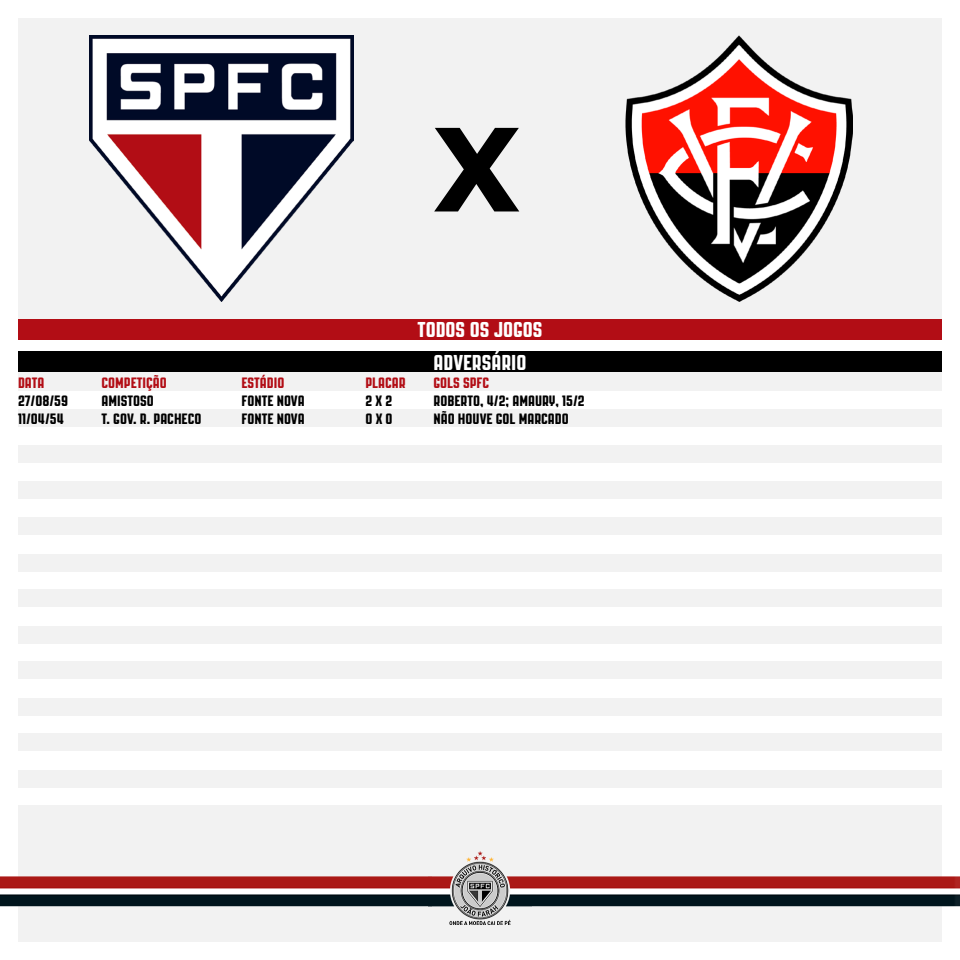
<style>
.page{position:relative;width:960px;height:960px;background:#fff}
.page>*{position:absolute;margin:0;border:0;box-sizing:border-box;transform-origin:0 0}
.t1{font:700 115px "Verdana";color:#000}
.t2{font:21.5px "PAG Revolucion";color:#fff}
.t3{font:15px "PAG Revolucion";color:#000}
.t4{font:15px "PAG Revolucion";color:#b20d15}
</style>
<div class="page">
<div style="left:18px;top:372px;width:924px;height:20px;background:#f2f2f2"></div>
<div style="left:18px;top:391px;width:924px;height:18px;background:#fff"></div>
<div style="left:18px;top:445px;width:924px;height:18px;background:#f2f2f2"></div>
<div style="left:18px;top:589px;width:924px;height:18px;background:#f2f2f2"></div>
<div style="left:18px;top:733px;width:924px;height:18px;background:#f2f2f2"></div>
<div style="left:18px;top:517px;width:924px;height:18px;background:#f2f2f2"></div>
<div style="left:18px;top:661px;width:924px;height:18px;background:#f2f2f2"></div>
<div style="left:18px;top:805px;width:924px;height:18px;background:#f2f2f2"></div>
<div style="left:18px;top:823px;width:924px;height:119px;background:#f2f2f2"></div>
<div style="left:18px;top:409px;width:924px;height:18px;background:#f2f2f2"></div>
<div style="left:18px;top:554px;width:924px;height:18px;background:#f2f2f2"></div>
<div style="left:18px;top:698px;width:924px;height:18px;background:#f2f2f2"></div>
<div style="left:18px;top:481px;width:924px;height:18px;background:#f2f2f2"></div>
<div style="left:18px;top:626px;width:924px;height:18px;background:#f2f2f2"></div>
<div style="left:18px;top:770px;width:924px;height:18px;background:#f2f2f2"></div>
<div style="left:18px;top:18px;width:924px;height:322px;background:#f2f2f2"></div>
<img style="left:89px;top:36px;width:264px;height:266px">
<img style="left:0;top:852px;width:960px;height:72px">
<div style="left:18px;top:351px;width:924px;height:21px;background:#000"></div>
<div style="left:18px;top:320px;width:924px;height:20px;background:#b20d15"></div>
<img style="left:625px;top:36px;width:227px;height:266px">
<h1 class="t1" style="left:433px;top:88px;width:89px">X</h1>
<h2 class="t2" style="left:418px;top:318px;width:126px">TODOS OS JOGOS</h2>
<h2 class="t2" style="left:434px;top:351px;width:94px">ADVERSÁRIO</h2>
<p class="t4" style="left:18px;top:374px;width:28px">DATA</p>
<p class="t4" style="left:102px;top:374px;width:67px">COMPETIÇÃO</p>
<p class="t4" style="left:242px;top:374px;width:44px">ESTÁDIO</p>
<p class="t4" style="left:366px;top:374px;width:42px">PLACAR</p>
<p class="t4" style="left:434px;top:374px;width:57px">GOLS SPFC</p>
<p class="t3" style="left:18px;top:392px;width:52px">27/08/59</p>
<p class="t3" style="left:102px;top:392px;width:54px">AMISTOSO</p>
<p class="t3" style="left:242px;top:392px;width:65px">FONTE NOVA</p>
<p class="t3" style="left:366px;top:392px;width:28px">2 X 2</p>
<p class="t3" style="left:434px;top:392px;width:153px">ROBERTO, 4/2; AMAURY, 15/2</p>
<p class="t3" style="left:18px;top:410px;width:47px">11/04/54</p>
<p class="t3" style="left:102px;top:410px;width:102px">T. GOV. R. PACHECO</p>
<p class="t3" style="left:242px;top:410px;width:65px">FONTE NOVA</p>
<p class="t3" style="left:366px;top:410px;width:29px">0 X 0</p>
<p class="t3" style="left:434px;top:410px;width:137px">NÃO HOUVE GOL MARCADO</p>
</div>
